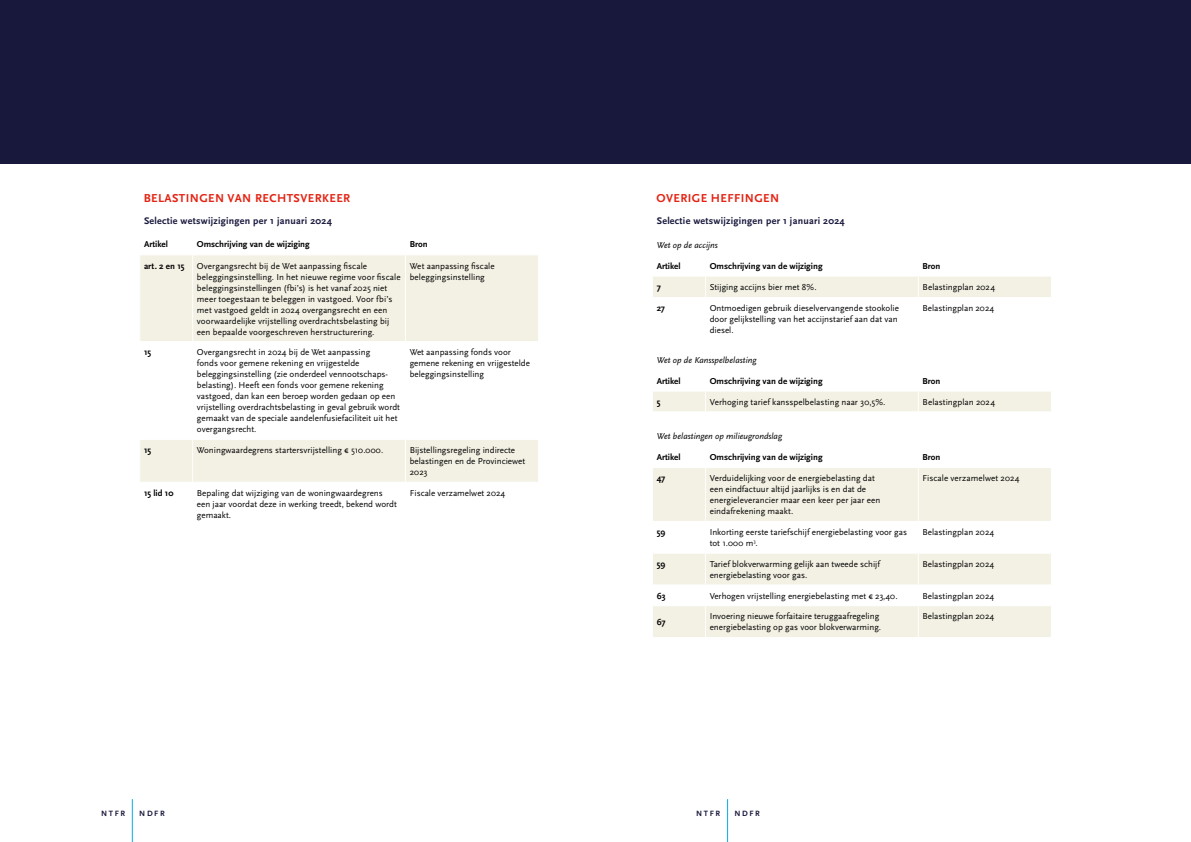
<style>
.page{position:relative;width:1191px;height:842px;background:#fff}
.page>*{position:absolute;margin:0;border:0;box-sizing:border-box;transform-origin:0 0}
.t1{font:700 12px "Scala Sans Pro";letter-spacing:.035em;color:#e42313}
.t2{font:700 10px "Scala Sans Pro";letter-spacing:.025em;color:#18183d}
.t3{font:9px/11px "Scala Sans Pro";color:#000}
.t4{font:700 9px "Scala Sans Pro";color:#000}
.t5{font:italic 9px "Scala Sans Pro";color:#000}
.t6{font:700 8px "Scala Sans Pro";letter-spacing:.2em;color:#18183d}
</style>
<div class="page">
<hr style="left:132px;top:799px;width:1px;height:43px;background:#00b1eb">
<hr style="left:727px;top:799px;width:1px;height:43px;background:#00b1eb">
<div style="left:140px;top:255px;width:398px;height:86px;background:#f3f1e4"></div>
<div style="left:140px;top:440px;width:398px;height:42px;background:#f3f1e4"></div>
<hr style="left:192px;top:255px;width:1px;height:86px;background:#fff">
<hr style="left:405px;top:255px;width:1px;height:86px;background:#fff">
<hr style="left:192px;top:440px;width:1px;height:42px;background:#fff">
<hr style="left:405px;top:440px;width:1px;height:42px;background:#fff">
<div style="left:653px;top:276px;width:398px;height:21px;background:#f3f1e4"></div>
<div style="left:0;top:0;width:1191px;height:163px;background:#18183d"></div>
<div style="left:653px;top:391px;width:398px;height:20px;background:#f3f1e4"></div>
<svg style="left:653px;top:468px;width:398px;height:169px"></svg>
<hr style="left:652px;top:605px;width:53px;height:1px;background:#fff">
<hr style="left:705px;top:605px;width:213px;height:1px;background:#fff">
<hr style="left:705px;top:606px;width:1px;height:31px;background:#fff">
<hr style="left:918px;top:605px;width:133px;height:1px;background:#fff">
<hr style="left:918px;top:606px;width:1px;height:31px;background:#fff">
<h1 class="t1" style="left:144px;top:191px;width:208px">BELASTINGEN VAN RECHTSVERKEER</h1>
<p class="t2" style="left:144px;top:215px;width:189px">Selectie wetswijzigingen per 1 januari 2024</p>
<p class="t4" style="left:144px;top:239px;width:25px">Artikel</p>
<p class="t4" style="left:197px;top:239px;width:114px">Omschrijving van de wijziging</p>
<p class="t4" style="left:410px;top:239px;width:19px">Bron</p>
<p class="t4" style="left:144px;top:260px;width:42px">art. 2 en 15</p>
<p class="t3" style="left:197px;top:260px;width:205px">Overgangsrecht bij de Wet aanpassing fiscale beleggingsinstelling. In het nieuwe regime voor fiscale beleggingsinstellingen (fbi’s) is het vanaf 2025 niet meer toegestaan te beleggen in vastgoed. Voor fbi’s met vastgoed geldt in 2024 overgangsrecht en een voorwaardelijke vrijstelling overdrachtsbelasting bij een bepaalde voorgeschreven herstructurering.</p>
<p class="t3" style="left:410px;top:260px;width:86px">Wet aanpassing fiscale beleggingsinstelling</p>
<p class="t4" style="left:144px;top:347px;width:9px">15</p>
<p class="t3" style="left:197px;top:347px;width:205px">Overgangsrecht in 2024 bij de Wet aanpassing<br>fonds voor gemene rekening en vrijgestelde beleggingsinstelling (zie onderdeel vennootschaps&shy;belasting). Heeft een fonds voor gemene rekening vastgoed, dan kan een beroep worden gedaan op een vrijstelling overdrachtsbelasting in geval gebruik wordt gemaakt van de speciale aandelenfusiefaciliteit uit het overgangsrecht.</p>
<p class="t3" style="left:410px;top:347px;width:122px">Wet aanpassing fonds voor gemene rekening en vrijgestelde beleggingsinstelling</p>
<p class="t4" style="left:144px;top:445px;width:9px">15</p>
<p class="t3" style="left:197px;top:445px;width:188px">Woningwaardegrens startersvrijstelling € 510.000.</p>
<p class="t3" style="left:410px;top:445px;width:117px">Bijstellingsregeling indirecte belastingen en de Provinciewet<br>2023</p>
<p class="t4" style="left:144px;top:488px;width:31px">15 lid 10</p>
<p class="t3" style="left:197px;top:487px;width:201px">Bepaling dat wijziging van de woningwaardegrens een jaar voordat deze in werking treedt, bekend wordt gemaakt.</p>
<p class="t3" style="left:410px;top:487px;width:97px">Fiscale verzamelwet 2024</p>
<h1 class="t1" style="left:656px;top:191px;width:124px">OVERIGE HEFFINGEN</h1>
<p class="t2" style="left:657px;top:215px;width:189px">Selectie wetswijzigingen per 1 januari 2024</p>
<p class="t5" style="left:657px;top:239px;width:62px">Wet op de accijns</p>
<p class="t4" style="left:657px;top:260px;width:25px">Artikel</p>
<p class="t4" style="left:709px;top:260px;width:114px">Omschrijving van de wijziging</p>
<p class="t4" style="left:922px;top:260px;width:19px">Bron</p>
<p class="t4" style="left:657px;top:282px;width:6px">7</p>
<p class="t3" style="left:709px;top:282px;width:108px">Stijging accijns bier met 8%.</p>
<p class="t3" style="left:922px;top:282px;width:74px">Belastingplan 2024</p>
<p class="t4" style="left:657px;top:303px;width:10px">27</p>
<p class="t3" style="left:709px;top:303px;width:191px">Ontmoedigen gebruik dieselvervangende stookolie door gelijkstelling van het accijnstarief aan dat van diesel.</p>
<p class="t3" style="left:922px;top:303px;width:73px">Belastingplan 2024</p>
<p class="t5" style="left:657px;top:354px;width:101px">Wet op de Kansspelbelasting</p>
<p class="t4" style="left:657px;top:375px;width:25px">Artikel</p>
<p class="t4" style="left:709px;top:375px;width:114px">Omschrijving van de wijziging</p>
<p class="t4" style="left:922px;top:375px;width:19px">Bron</p>
<p class="t4" style="left:657px;top:397px;width:5px">5</p>
<p class="t3" style="left:709px;top:396px;width:177px">Verhoging tarief kansspelbelasting naar 30,5%.</p>
<p class="t3" style="left:922px;top:396px;width:74px">Belastingplan 2024</p>
<p class="t5" style="left:657px;top:431px;width:127px">Wet belastingen op milieugrondslag</p>
<p class="t4" style="left:657px;top:452px;width:25px">Artikel</p>
<p class="t4" style="left:709px;top:452px;width:114px">Omschrijving van de wijziging</p>
<p class="t4" style="left:922px;top:452px;width:19px">Bron</p>
<p class="t4" style="left:657px;top:473px;width:10px">47</p>
<p class="t3" style="left:709px;top:473px;width:172px">Verduidelijking voor de energiebelasting dat een eindfactuur altijd jaarlijks is en dat de energieleverancier maar een keer per jaar een eindafrekening maakt.</p>
<p class="t3" style="left:922px;top:473px;width:99px">Fiscale verzamelwet 2024</p>
<p class="t4" style="left:657px;top:527px;width:10px">59</p>
<p class="t3" style="left:709px;top:527px;width:199px">Inkorting eerste tariefschijf energiebelasting voor gas tot 1.000 m<sup>3</sup>.</p>
<p class="t3" style="left:922px;top:527px;width:73px">Belastingplan 2024</p>
<p class="t4" style="left:657px;top:559px;width:10px">59</p>
<p class="t3" style="left:709px;top:558px;width:172px">Tarief blokverwarming gelijk aan tweede schijf energiebelasting voor gas.</p>
<p class="t3" style="left:922px;top:558px;width:73px">Belastingplan 2024</p>
<p class="t4" style="left:657px;top:590px;width:10px">63</p>
<p class="t3" style="left:709px;top:590px;width:189px">Verhogen vrijstelling energiebelasting met € 23,40.</p>
<p class="t3" style="left:922px;top:590px;width:73px">Belastingplan 2024</p>
<p class="t4" style="left:657px;top:617px;width:10px">67</p>
<p class="t3" style="left:709px;top:611px;width:173px">Invoering nieuwe forfaitaire teruggaafregeling energiebelasting op gas voor blokverwarming.</p>
<p class="t3" style="left:922px;top:611px;width:73px">Belastingplan 2024</p>
<p class="t6" style="left:101px;top:808px;width:26px">NTFR</p>
<p class="t6" style="left:139px;top:808px;width:27px">NDFR</p>
<p class="t6" style="left:696px;top:808px;width:26px">NTFR</p>
<p class="t6" style="left:734px;top:808px;width:27px">NDFR</p>
</div>
